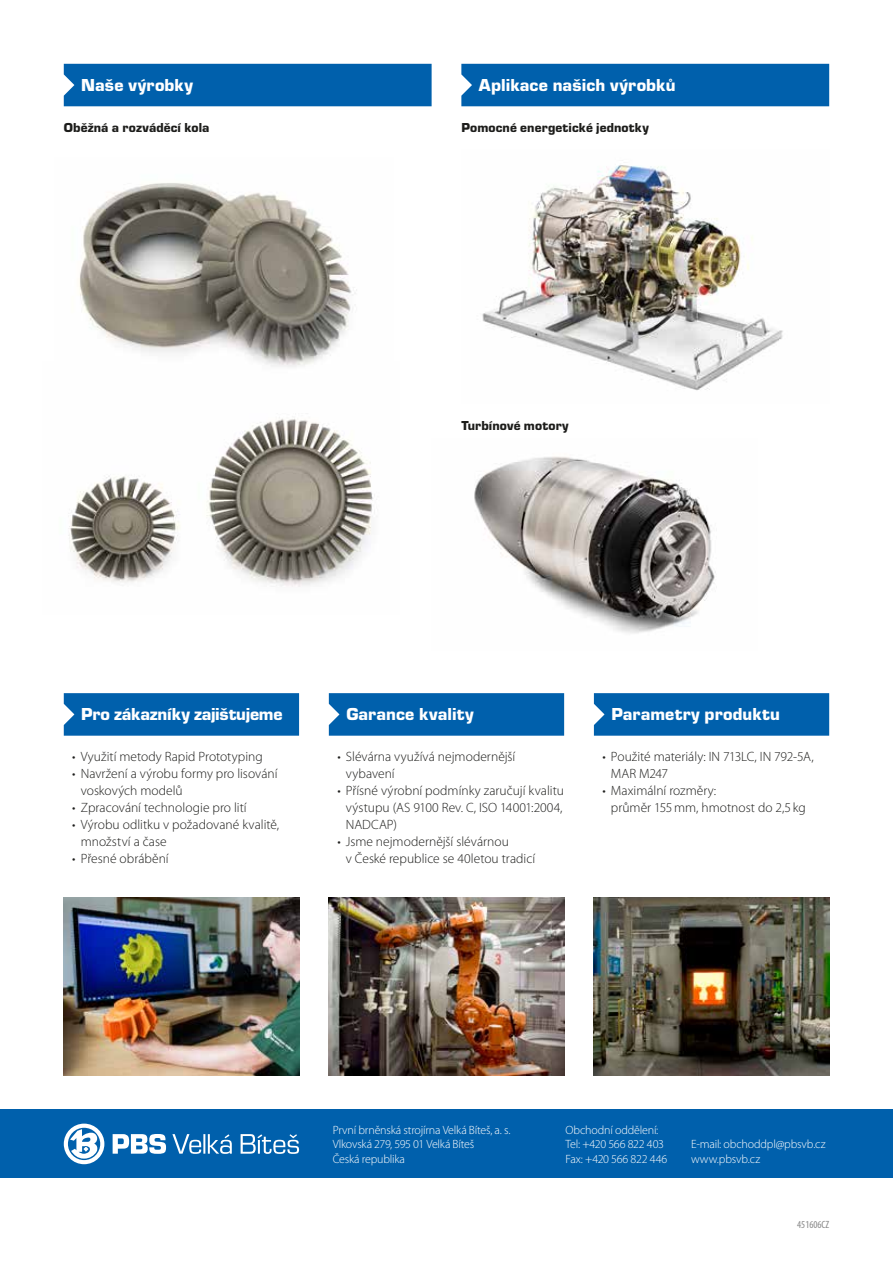
<style>
.page{position:relative;width:893px;height:1263px;background:#fff}
.page>*{position:absolute;margin:0;border:0;box-sizing:border-box;transform-origin:0 0}
.t1{font:900 18px "Eurostile TOT";letter-spacing:.005em;color:#fff}
.t2{font:900 18px "Eurostile TOT";letter-spacing:-.015em;color:#fff}
.t3{font:300 13.5px/17px "Myriad Pro";color:#1d1d1b}
.t4{font:900 13.5px "Eurostile TOT";letter-spacing:.01em;color:#1d1d1b}
.t5{font:300 12px/14.4px "Myriad Pro";letter-spacing:-.015em;color:#fff}
.t6{font:condensed 10.5px "Myriad Pro";color:#878787}
</style>
<div class="page">
<img style="left:68px;top:417px;width:307px;height:170px">
<img style="left:79px;top:183px;width:278px;height:184px">
<img style="left:594px;top:897px;width:235px;height:179px">
<img style="left:329px;top:897px;width:235px;height:179px">
<img style="left:64px;top:897px;width:235px;height:179px">
<img style="left:482px;top:165px;width:301px;height:226px">
<img style="left:474px;top:456px;width:242px;height:177px">
<div style="left:0;top:1110px;width:893px;height:68px;background:#0060ac"></div>
<div style="left:64px;top:693px;width:235px;height:43px;background:#0060ac"></div>
<div style="left:329px;top:693px;width:235px;height:43px;background:#0060ac"></div>
<div style="left:594px;top:693px;width:235px;height:43px;background:#0060ac"></div>
<div style="left:64px;top:64px;width:368px;height:42px;background:#0060ac"></div>
<div style="left:461px;top:64px;width:368px;height:42px;background:#0060ac"></div>
<svg style="left:64px;top:1123px;width:235px;height:41px"></svg>
<h1 class="t1" style="left:81px;top:75px;width:113px">Naše výrobky</h1>
<h1 class="t1" style="left:479px;top:75px;width:198px">Aplikace našich výrobků</h1>
<p class="t4" style="left:64px;top:120px;width:147px">Oběžná a rozváděcí kola</p>
<p class="t4" style="left:461px;top:120px;width:189px">Pomocné energetické jednotky</p>
<p class="t4" style="left:461px;top:418px;width:109px">Turbínové motory</p>
<h1 class="t2" style="left:81px;top:704px;width:203px">Pro zákazníky zajištujeme</h1>
<h1 class="t1" style="left:346px;top:704px;width:129px">Garance kvality</h1>
<h1 class="t1" style="left:611px;top:704px;width:170px">Parametry produktu</h1>
<p class="t3" style="left:72px;top:748px;width:192px">• Využití metody Rapid Prototyping</p>
<p class="t3" style="left:81px;top:765px;width:198px;text-indent:-9px">• Navržení a výrobu formy pro lisování voskových modelů</p>
<p class="t3" style="left:72px;top:799px;width:176px">• Zpracování technologie pro lití</p>
<p class="t3" style="left:81px;top:816px;width:200px;text-indent:-9px">• Výrobu odlitku v požadované kvalitě, množství a čase</p>
<p class="t3" style="left:72px;top:850px;width:98px">• Přesné obrábění</p>
<p class="t3" style="left:346px;top:748px;width:171px;text-indent:-9px">• Slévárna využívá nejmodernější vybavení</p>
<p class="t3" style="left:346px;top:782px;width:220px;text-align:justify;text-indent:-9px">• Přísné výrobní podmínky zaručují kvalitu výstupu (AS 9100 Rev. C, ISO 14001:2004, NADCAP)</p>
<p class="t3" style="left:346px;top:833px;width:191px;text-indent:-9px">• Jsme nejmodernější slévárnou<br>v České republice se 40letou tradicí</p>
<p class="t3" style="left:611px;top:748px;width:204px;text-indent:-9px">• Použité materiály: IN 713LC, IN 792-5A,<br>MAR M247</p>
<p class="t3" style="left:611px;top:782px;width:196px;text-indent:-9px">• Maximální rozměry:<br>průměr 155mm, hmotnost do 2,5 kg</p>
<p class="t5" style="left:333px;top:1123px;width:179px">První brněnská strojírna Velká Bíteš, a. s.<br>Vlkovská 279, 595 01 Velká Bíteš<br>Česká republika</p>
<p class="t5" style="left:566px;top:1123px;width:103px">Obchodní oddělení:<br>Tel: +420 566 822 403<br>Fax: +420 566 822 446</p>
<p class="t5" style="left:691px;top:1137px;width:136px">E-mail: obchoddpl@pbsvb.cz www.pbsvb.cz</p>
<p class="t6" style="left:797px;top:1218px;width:33px">451606CZ</p>
</div>
